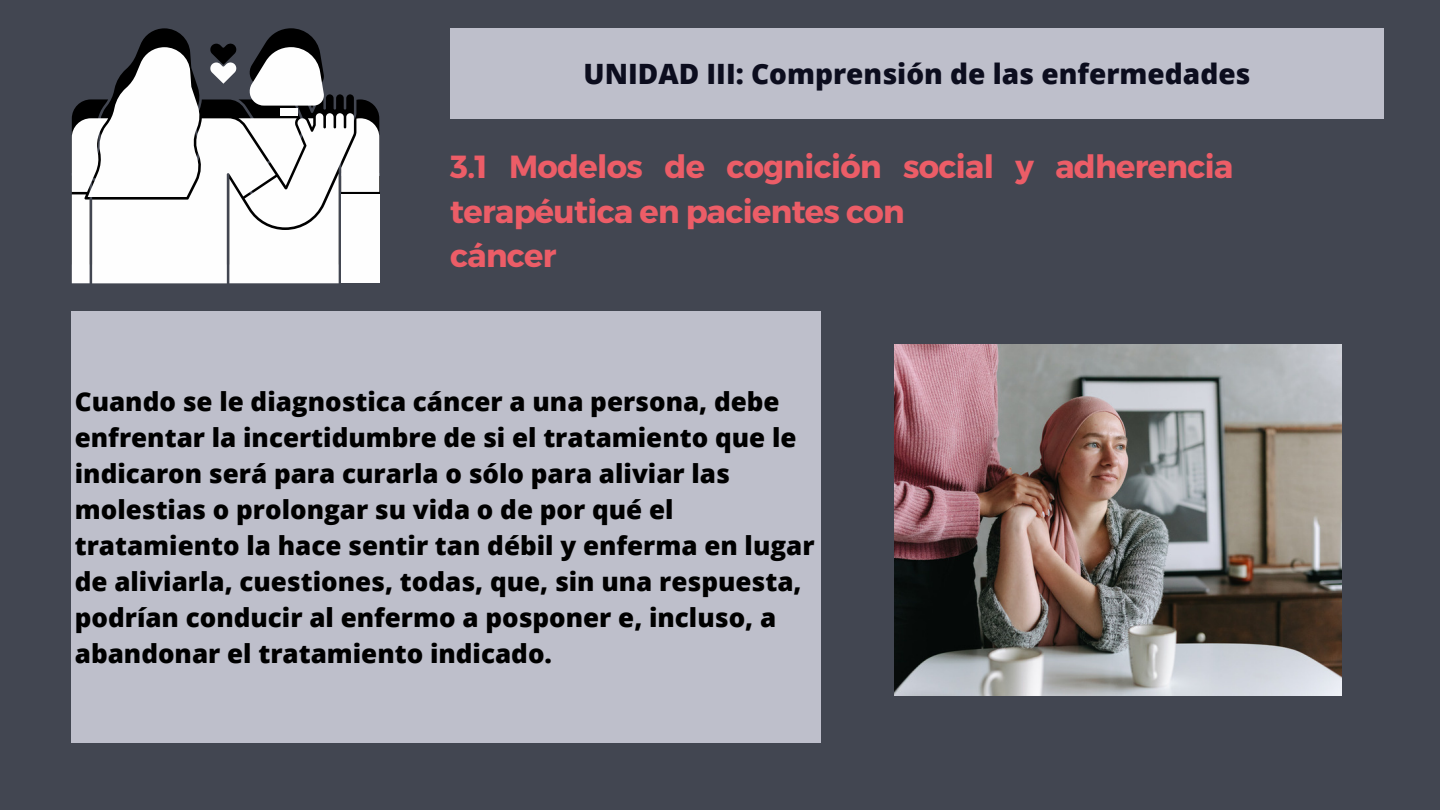
<style>
.page{position:relative;width:1440px;height:810px;background:#424651}
.page>*{position:absolute;margin:0;border:0;box-sizing:border-box;transform-origin:0 0}
.t1{font:700 32px/44.2px "Montserrat";letter-spacing:-.02em;color:#ec5d67}
.t2{font:800 28px "Open Sans";color:#0c0d1e}
.t3{font:800 26px/36px "Open Sans";color:#000}
</style>
<div class="page">
<div style="left:450px;top:28px;width:934px;height:91px;background:#bebfcb"></div>
<svg style="left:72px;top:28px;width:307px;height:255px"></svg>
<div style="left:72px;top:311px;width:749px;height:431px;background:#bebfcb"></div>
<img style="left:895px;top:344px;width:446px;height:351px">
<p class="t2" style="left:584px;top:54px;width:669px">UNIDAD III: Comprensión de las enfermedades</p>
<p class="t1" style="left:450px;top:143px;width:785px">3.1 Modelos de cognición social y adherencia terapéutica en pacientes con<br>cáncer</p>
<p class="t3" style="left:75px;top:383px;width:741px">Cuando se le diagnostica cáncer a una persona, debe enfrentar la incertidumbre de si el tratamiento que le indicaron será para curarla o sólo para aliviar las molestias o prolongar su vida o de por qué el tratamiento la hace sentir tan débil y enferma en lugar de aliviarla, cuestiones, todas, que, sin una respuesta, podrían conducir al enfermo a posponer e, incluso, a abandonar el tratamiento indicado.</p>
</div>
